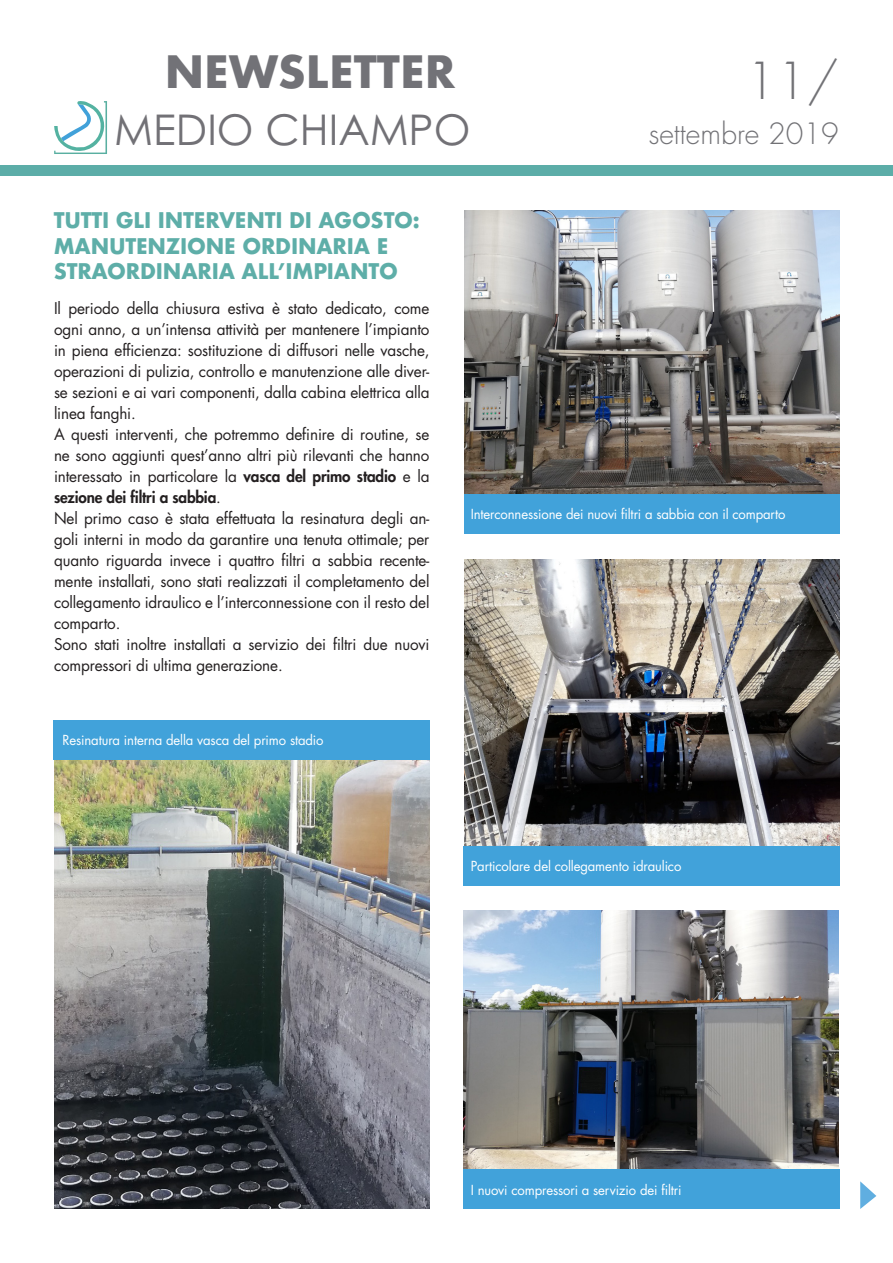
<style>
.page{position:relative;width:893px;height:1263px;background:#fff}
.page>*{position:absolute;margin:0;border:0;box-sizing:border-box;transform-origin:0 0}
.t1{font:300 49.5px "Futura";color:#727276}
.t2{font:700 43.35px "Futura";color:#727277}
.t3{font:42.3px "Century Gothic";color:#727176}
.t4{font:300 28.5px "Futura";color:#727276}
.t5{font:700 21px/25.5px "Futura";letter-spacing:-.01em;color:#5eaea8}
.t6{font:15.75px/21px "Futura";letter-spacing:-.01em;color:#231f20}
.t7{font:13.5px "Futura";letter-spacing:-.01em;color:#fff}
.s1{font-weight:800}
</style>
<div class="page">
<div style="left:0;top:165px;width:893px;height:10px;background:#5cada8"></div>
<svg style="left:860px;top:1181px;width:16px;height:28px"></svg>
<svg style="left:54px;top:101px;width:53px;height:53px"></svg>
<img style="left:54px;top:760px;width:375px;height:449px">
<img style="left:464px;top:559px;width:376px;height:287px">
<img style="left:463px;top:910px;width:376px;height:259px">
<img style="left:464px;top:211px;width:376px;height:283px">
<div style="left:54px;top:720px;width:376px;height:40px;background:#41a2da"></div>
<div style="left:463px;top:846px;width:377px;height:40px;background:#41a2da"></div>
<div style="left:463px;top:1169px;width:377px;height:40px;background:#41a2da"></div>
<div style="left:464px;top:494px;width:376px;height:40px;background:#41a2da"></div>
<h2 class="t2" style="left:165px;top:41px;width:292px">NEWSLETTER</h2>
<h1 class="t1" style="left:746px;top:50px;width:95px">11/</h1>
<h3 class="t4" style="left:649px;top:115px;width:192px">settembre 2019</h3>
<h3 class="t3" style="left:114px;top:104px;width:358px">MEDIO CHIAMPO</h3>
<h3 class="t5" style="left:54px;top:208px;width:368px">TUTTI GLI INTERVENTI DI AGOSTO:<br>MANUTENZIONE ORDINARIA E<br>STRAORDINARIA ALL’IMPIANTO</h3>
<p class="t6" style="left:54px;top:297px;width:377px">Il periodo della chiusura estiva è stato dedicato, come ogni anno, a un’intensa attività per mantenere l’impianto in piena efficienza: sostituzione di diffusori nelle vasche, operazioni di pulizia, controllo e manutenzione alle diver&shy;se sezioni e ai vari componenti, dalla cabina elettrica alla linea fanghi.<br>A questi interventi, che potremmo definire di routine, se ne sono aggiunti quest’anno altri più rilevanti che hanno interessato in particolare la <span class="s1">vasca del primo stadio</span> e la <span class="s1">sezione dei filtri a sabbia</span>.<br>Nel primo caso è stata effettuata la resinatura degli an&shy;goli interni in modo da garantire una tenuta ottimale; per quanto riguarda invece i quattro filtri a sabbia recente&shy;mente installati, sono stati realizzati il completamento del collegamento idraulico e l’interconnessione con il resto del comparto.<br>Sono stati inoltre installati a servizio dei filtri due nuovi compressori di ultima generazione.</p>
<p class="t7" style="left:63px;top:731px;width:263px">Resinatura interna della vasca del primo stadio</p>
<p class="t7" style="left:471px;top:505px;width:316px">Interconnessione dei nuovi filtri a sabbia con il comparto</p>
<p class="t7" style="left:471px;top:857px;width:212px">Particolare del collegamento idraulico</p>
<p class="t7" style="left:471px;top:1181px;width:212px">I nuovi compressori a servizio dei filtri</p>
</div>
